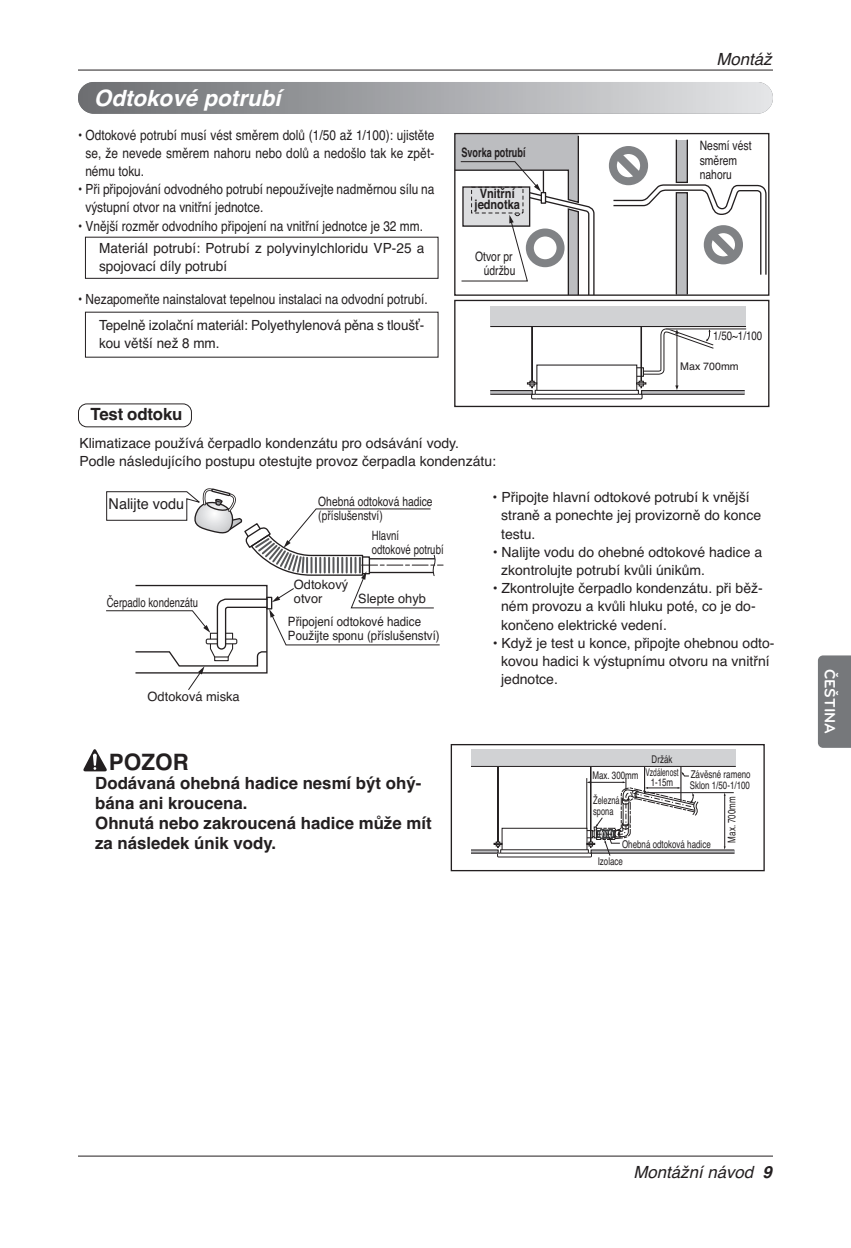
<style>
.page{position:relative;width:851px;height:1248px;background:#fff}
.page>*{position:absolute;margin:0;border:0;box-sizing:border-box;transform-origin:0 0}
.t1{font:700 22.6px "Helvetica";color:#231f20}
.t2{font:italic 700 22.4px "Helvetica";color:#fff}
.t3{font:700 16.8px/20.2px "Helvetica";color:#231f20}
.t4{font:italic 16.8px "Helvetica";color:#231f20}
.t5{font:700 15.4px "Bryant LG";color:#fff}
.t6{font:15px "Helvetica";color:#231f20}
.t7{font:14px/18.2px "Helvetica";color:#231f20}
.t8{font:14px/18.2px "Helvetica";color:#231f20;text-align:justify;scale:.85 1}
.t9{font:14px/18.2px "Helvetica";color:#231f20;scale:.96 1}
.t10{font:13px/14.2px "Helvetica";color:#231f20;text-align:right;scale:.8 1}
.t11{font:700 13px/10.6px "Helvetica";color:#231f20;text-align:center;scale:.85 1}
.t12{font:700 13px "Helvetica";color:#231f20;scale:.7 1}
.t13{font:12.8px/14.2px "Helvetica";color:#231f20;scale:.9 1}
.t14{font:12.8px/14.2px "Helvetica";color:#231f20;scale:.75 1}
.t15{font:12.8px/14.2px "Helvetica";color:#231f20}
.t16{font:12.8px/14.2px "Helvetica";color:#231f20;scale:.8 1}
.t17{font:12.2px "Helvetica";color:#231f20;scale:.8 1}
.t18{font:10.6px/15.6px "Helvetica";color:#231f20;scale:.75 1}
.t19{font:10.6px/10.6px "Helvetica";color:#231f20;scale:.7 1}
.t20{font:10.6px "Helvetica";color:#231f20}
.s1{font-weight:700}
</style>
<div class="page">
<hr style="left:78px;top:1155px;width:694px;height:1px;background:#231f20">
<hr style="left:78px;top:70px;width:694px;height:1px;background:#231f20">
<div style="left:817px;top:655px;width:33px;height:92px;background:#76787b"></div>
<div style="left:85px;top:237px;width:353px;height:42px;border:1px solid #231f20"></div>
<div style="left:78px;top:403px;width:114px;height:24px;border:2px solid #231f20;border-radius:9px"></div>
<div style="left:676px;top:140px;width:11px;height:42px;background:#bcbdc0"></div>
<div style="left:675px;top:139px;width:13px;height:44px;border:1px solid #231f20"></div>
<div style="left:676px;top:193px;width:11px;height:101px;background:#bcbdc0"></div>
<div style="left:675px;top:192px;width:13px;height:103px;border:1px solid #231f20"></div>
<svg style="left:456px;top:135px;width:139px;height:159px"></svg>
<div style="left:454px;top:133px;width:315px;height:163px;border:1px solid #231f20"></div>
<div style="left:454px;top:300px;width:315px;height:107px;border:1px solid #231f20"></div>
<hr style="left:641px;top:390px;width:103px;height:4px;background:#bcbdc0">
<div style="left:641px;top:390px;width:104px;height:5px;border:1px solid #231f20"></div>
<div style="left:531px;top:326px;width:1px;height:62px;border:1px solid #231f20"></div>
<svg style="left:526px;top:328px;width:188px;height:72px"></svg>
<hr style="left:490px;top:390px;width:42px;height:4px;background:#bcbdc0">
<div style="left:489px;top:390px;width:43px;height:5px;border:1px solid #231f20"></div>
<div style="left:636px;top:367px;width:7px;height:10px;border:1px solid #231f20"></div>
<div style="left:490px;top:306px;width:256px;height:20px;background:#d1d2d4"></div>
<hr style="left:490px;top:326px;width:255px;height:1px;background:#231f20">
<hr style="left:666px;top:328px;width:80px;height:1px;background:#231f20">
<svg style="left:608px;top:144px;width:159px;height:132px"></svg>
<div style="left:703px;top:225px;width:39px;height:39px;border:8px solid #808285;border-radius:50%"></div>
<div style="left:450px;top:744px;width:314px;height:127px;border:1px solid #231f20"></div>
<div style="left:501px;top:827px;width:86px;height:23px;border:1px solid #231f20"></div>
<div style="left:497px;top:852px;width:95px;height:5px;border:1px solid #231f20"></div>
<div style="left:497px;top:766px;width:1px;height:81px;border:1px solid #231f20"></div>
<svg style="left:471px;top:841px;width:32px;height:12px"></svg>
<div style="left:471px;top:748px;width:264px;height:18px;background:#d1d2d4"></div>
<hr style="left:471px;top:766px;width:264px;height:1px;background:#231f20">
<hr style="left:644px;top:792px;width:89px;height:1px;background:#231f20">
<hr style="left:724px;top:794px;width:1px;height:53px;background:#231f20">
<svg style="left:586px;top:766px;width:113px;height:90px"></svg>
<div style="left:78px;top:82px;width:694px;height:32px;background:linear-gradient(to right,#6b6d71,#e4e4e7);border-radius:16px"></div>
<svg style="left:83px;top:749px;width:24px;height:22px"></svg>
<svg style="left:106px;top:488px;width:338px;height:202px"></svg>
<p class="t2" style="left:94px;top:90px;width:188px">Odtokové potrubí</p>
<p class="t8" style="left:85px;top:127px;width:412px;text-indent:-7px">• Odtokové potrubí musí vést směrem dolů (1/50 až 1/100): ujistěte se, že nevede směrem nahoru nebo dolů a nedošlo tak ke zpět&shy;nému toku.</p>
<p class="t8" style="left:85px;top:181px;width:412px;text-indent:-7px">• Při připojování odvodného potrubí nepoužívejte nadměrnou sílu na výstupní otvor na vnitřní jednotce.</p>
<p class="t8" style="left:78px;top:218px;width:407px">• Vnější rozměr odvodního připojení na vnitřní jednotce je 32 mm.</p>
<p class="t7" style="left:99px;top:240px;width:327px">Materiál potrubí: Potrubí z polyvinylchloridu VP-25 a spojovací díly potrubí</p>
<p class="t8" style="left:78px;top:291px;width:413px">• Nezapomeňte nainstalovat tepelnou instalaci na odvodní potrubí.</p>
<p class="t9" style="left:99px;top:317px;width:340px">Tepelně izolační materiál: Polyethylenová pěna s tloušť&shy;kou větší než 8 mm.</p>
<p class="t3" style="left:91px;top:405px;width:93px">Test odtoku</p>
<p class="t12" style="left:461px;top:148px;width:93px">Svorka potrubí</p>
<p class="t11" style="left:474px;top:190px;width:55px">Vnitřní jednotka</p>
<p class="t10" style="left:475px;top:250px;width:52px">Otvor pr údržbu</p>
<p class="t4" style="left:716px;top:53px;width:57px">Montáž</p>
<p class="t10" style="left:699px;top:140px;width:66px;text-align:left">Nesmí vést směrem nahoru</p>
<p class="t17" style="left:713px;top:332px;width:63px">1/50~1/100</p>
<p class="t20" style="left:680px;top:362px;width:60px">Max 700mm</p>
<p class="t7" style="left:79px;top:435px;width:418px">Klimatizace používá čerpadlo kondenzátu pro odsávání vody.<br>Podle následujícího postupu otestujte provoz čerpadla kondenzátu:</p>
<p class="t7" style="left:501px;top:489px;width:261px;text-indent:-8px">• Připojte hlavní odtokové potrubí k vnější straně a ponechte jej provizorně do konce testu.</p>
<p class="t7" style="left:501px;top:544px;width:262px;text-indent:-8px">• Nalijte vodu do ohebné odtokové hadice a zkontrolujte potrubí kvůli únikům.</p>
<p class="t7" style="left:501px;top:580px;width:263px;text-indent:-8px">• Zkontrolujte čerpadlo kondenzátu. při běž&shy;ném provozu a kvůli hluku poté, co je do&shy;končeno elektrické vedení.</p>
<p class="t7" style="left:501px;top:635px;width:275px;text-indent:-8px">• Když je test u konce, připojte ohebnou odto&shy;kovou hadici k výstupnímu otvoru na vnitřní jednotce.</p>
<p class="t16" style="left:318px;top:495px;width:144px">Ohebná odtoková hadice (příslušenství)</p>
<p class="t14" style="left:372px;top:530px;width:97px">Hlavní<br>odtokové potrubí</p>
<p class="t15" style="left:358px;top:593px;width:69px">Slepte ohyb</p>
<p class="t6" style="left:109px;top:498px;width:77px">Nalijte vodu</p>
<p class="t15" style="left:294px;top:578px;width:56px">Odtokový otvor</p>
<p class="t13" style="left:288px;top:615px;width:170px">Připojení odtokové hadice<br>Použijte sponu (příslušenství)</p>
<p class="t14" style="left:107px;top:597px;width:124px">Čerpadlo kondenzátu</p>
<p class="t15" style="left:148px;top:690px;width:94px">Odtoková miska</p>
<p class="t1" style="left:109px;top:753px;width:82px">POZOR</p>
<p class="t3" style="left:95px;top:774px;width:338px">Dodávaná ohebná hadice nesmí být ohý&shy;bána ani kroucena.<br>Ohnutá nebo zakroucená hadice může mít za následek únik vody.</p>
<p class="t18" style="left:645px;top:752px;width:142px;text-indent:6px">Držák<br>Vzdálenost Závěsné rameno</p>
<p class="t18" style="left:725px;top:842px;width:63px;rotate:-90deg">Max. 700mm</p>
<p class="t18" style="left:597px;top:836px;width:152px;line-height:17px;text-indent:24px">Ohebná odtoková hadice<br>Izolace</p>
<p class="t18" style="left:592px;top:768px;width:63px">Max. 300mm</p>
<p class="t18" style="left:650px;top:775px;width:32px">1-15m</p>
<p class="t18" style="left:689px;top:779px;width:82px">Sklon 1/50-1/100</p>
<p class="t19" style="left:593px;top:795px;width:39px">Železná spona</p>
<p class="t5" style="left:839px;top:668px;width:67px;rotate:90deg">ČEŠTINA</p>
<p class="t4" style="left:633px;top:1165px;width:140px">Montážní návod <span class="s1">9</span></p>
</div>
